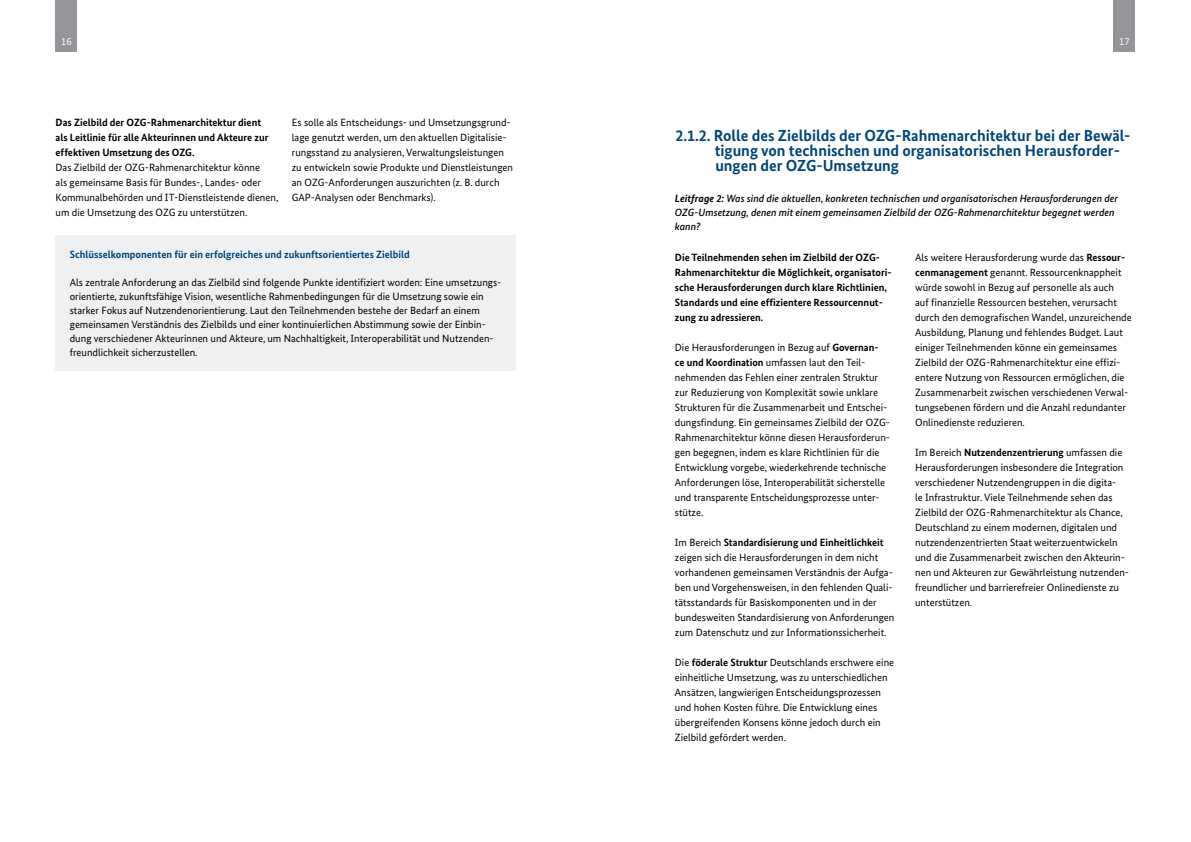
<style>
.page{position:relative;width:1191px;height:842px;background:#fff}
.page>*{position:absolute;margin:0;border:0;box-sizing:border-box;transform-origin:0 0}
.t1{font:700 16px/15px "Bundes Sans";color:#004579}
.t2{font:10.5px/15px "Bundes Sans";color:#000}
.t3{font:700 10.5px/15px "Bundes Sans";color:#000}
.t4{font:italic 500 10.5px/14px "Bundes Sans";color:#000}
.t5{font:700 10.5px "Bundes Sans";color:#004579}
.t6{font:10.5px "Bundes Sans";color:#fff}
.s1{font-weight:700}
</style>
<div class="page">
<div style="left:56px;top:0;width:21px;height:51px;background:#939598"></div>
<div style="left:1113px;top:0;width:22px;height:51px;background:#939598"></div>
<div style="left:56px;top:235px;width:460px;height:136px;background:#eef0f2"></div>
<p class="t6" style="left:61px;top:35px;width:12px">16</p>
<p class="t6" style="left:1119px;top:35px;width:12px">17</p>
<p class="t3" style="left:56px;top:115px;width:214px">Das Zielbild der OZG-Rahmenarchitektur dient als Leitlinie für alle Akteurinnen und Akteure zur effektiven Umsetzung des OZG.</p>
<p class="t2" style="left:56px;top:160px;width:224px">Das Zielbild der OZG-Rahmenarchitektur könne<br>als gemeinsame Basis für Bundes-, Landes- oder Kommunalbehörden und IT-Dienstleistende dienen, um die Umsetzung des OZG zu unterstützen.</p>
<p class="t2" style="left:292px;top:115px;width:223px">Es solle als Entscheidungs- und Umsetzungsgrund&shy;lage genutzt werden, um den aktuellen Digitalisie&shy;rungsstand zu analysieren, Verwaltungsleistungen zu entwickeln sowie Produkte und Dienstleistungen an OZG-Anforderungen auszurichten (z. B. durch GAP-Analysen oder Benchmarks).</p>
<p class="t5" style="left:70px;top:248px;width:341px">Schlüsselkomponenten für ein erfolgreiches und zukunftsorientiertes Zielbild</p>
<p class="t2" style="left:70px;top:275px;width:433px;line-height:14px">Als zentrale Anforderung an das Zielbild sind folgende Punkte identifiziert worden: Eine umsetzungs&shy;orientierte, zukunftsfähige Vision, wesentliche Rahmenbedingungen für die Umsetzung sowie ein starker Fokus auf Nutzendenorientierung. Laut den Teilnehmenden bestehe der Bedarf an einem gemeinsamen Verständnis des Zielbilds und einer kontinuierlichen Abstimmung sowie der Einbin&shy;dung verschiedener Akteurinnen und Akteure, um Nachhaltigkeit, Interoperabilität und Nutzenden&shy;freundlichkeit sicherzustellen.</p>
<h1 class="t1" style="left:714px;top:128px;width:417px;text-indent:-39px">2.1.2. Rolle des Zielbilds der OZG-Rahmenarchitektur bei der Bewäl&shy;tigung von technischen und organisatorischen Herausforder&shy;ungen der OZG-Umsetzung</h1>
<p class="t4" style="left:675px;top:192px;width:444px"><span class="s1">Leitfrage 2:</span> Was sind die aktuellen, konkreten technischen und organisatorischen Herausforderungen der<br>OZG-Umsetzung, denen mit einem gemeinsamen Zielbild der OZG-Rahmenarchitektur begegnet werden kann?</p>
<p class="t3" style="left:675px;top:249px;width:218px">Die Teilnehmenden sehen im Zielbild der OZG-Rahmenarchitektur die Möglichkeit, organisatori&shy;sche Herausforderungen durch klare Richtlinien, Standards und eine effizientere Ressourcennut&shy;zung zu adressieren.</p>
<p class="t2" style="left:675px;top:339px;width:217px">Die Herausforderungen in Bezug auf <span class="s1">Governan&shy;ce und Koordination</span> umfassen laut den Teil&shy;nehmenden das Fehlen einer zentralen Struktur zur Reduzierung von Komplexität sowie unklare Strukturen für die Zusammenarbeit und Entschei&shy;dungsfindung. Ein gemeinsames Zielbild der OZG-Rahmenarchitektur könne diesen Herausforderun&shy;gen begegnen, indem es klare Richtlinien für die Entwicklung vorgebe, wiederkehrende technische Anforderungen löse, Interoperabilität sicherstelle und transparente Entscheidungsprozesse unter&shy;stütze.</p>
<p class="t2" style="left:675px;top:535px;width:221px">Im Bereich <span class="s1">Standardisierung und Einheitlichkeit </span>zeigen sich die Herausforderungen in dem nicht vorhandenen gemeinsamen Verständnis der Aufga&shy;ben und Vorgehensweisen, in den fehlenden Quali&shy;tätsstandards für Basiskomponenten und in der bundesweiten Standardisierung von Anforderungen zum Datenschutz und zur Informationssicherheit.</p>
<p class="t2" style="left:675px;top:655px;width:221px">Die <span class="s1">föderale Struktur</span> Deutschlands erschwere eine einheitliche Umsetzung, was zu unterschiedlichen Ansätzen, langwierigen Entscheidungsprozessen und hohen Kosten führe. Die Entwicklung eines übergreifenden Konsens könne jedoch durch ein Zielbild gefördert werden.</p>
<p class="t2" style="left:915px;top:250px;width:218px">Als weitere Herausforderung wurde das <span class="s1">Ressour&shy;cenmanagement</span> genannt. Ressourcenknappheit würde sowohl in Bezug auf personelle als auch<br>auf finanzielle Ressourcen bestehen, verursacht durch den demografischen Wandel, unzureichende Ausbildung, Planung und fehlendes Budget. Laut einiger Teilnehmenden könne ein gemeinsames Zielbild der OZG-Rahmenarchitektur eine effizi&shy;entere Nutzung von Ressourcen ermöglichen, die Zusammenarbeit zwischen verschiedenen Verwal&shy;tungsebenen fördern und die Anzahl redundanter Onlinedienste reduzieren.</p>
<p class="t2" style="left:915px;top:445px;width:215px">Im Bereich <span class="s1">Nutzendenzentrierung</span> umfassen die Herausforderungen insbesondere die Integration verschiedener Nutzendengruppen in die digita-<br>le Infrastruktur. Viele Teilnehmende sehen das Zielbild der OZG-Rahmenarchitektur als Chance, Deutschland zu einem modernen, digitalen und nutzendenzentrierten Staat weiterzuentwickeln und die Zusammenarbeit zwischen den Akteurin&shy;nen und Akteuren zur Gewährleistung nutzenden&shy;freundlicher und barrierefreier Onlinedienste zu unterstützen.</p>
</div>
